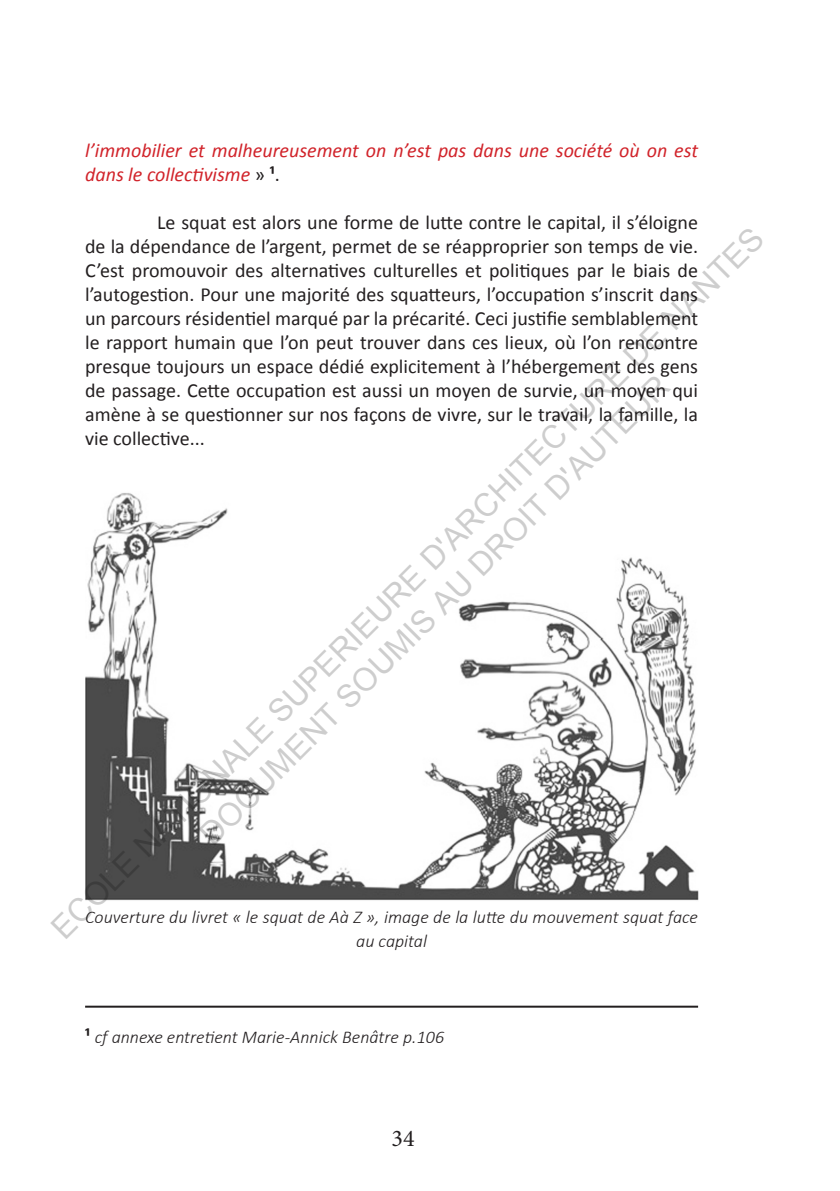
<style>
.page{position:relative;width:840px;height:1191px;background:#fff}
.page>*{position:absolute;margin:0;border:0;box-sizing:border-box;transform-origin:0 0}
.t1{font:31.8px/38.2px "Arial";color:rgb(0 0 0/.2);text-align:center}
.t2{font:24px "Minion Pro";color:#231f20}
.t3{font:20px/24px "Calibri";color:#231f20;text-align:justify}
.t4{font:italic 20px/24px "Calibri";color:#d1232a}
.t5{font:italic 300 18px/24px "Calibri";color:#231f20;text-align:center}
.s1{font-style:normal;color:#231f20}
.s2{font-weight:700;font-style:normal;color:#231f20}
.s3{font-weight:700;font-style:normal;font-size:20px}
</style>
<div class="page">
<hr style="left:85px;top:1005px;width:612px;height:2px;background:#231f20">
<img style="left:85px;top:493px;width:612px;height:408px">
<p class="t4" style="left:85px;top:137px;width:614px">l’immobilier et malheureusement on n’est pas dans une société où on est dans le collectivisme <span class="s1">»</span> <span class="s2">¹</span><span class="s1">.</span></p>
<p class="t3" style="left:85px;top:210px;width:614px;text-indent:72px">Le squat est alors une forme de lutte contre le capital, il s’éloigne de la dépendance de l’argent, permet de se réapproprier son temps de vie.<br>C’est promouvoir des alternatives culturelles et politiques par le biais de l’autogestion. Pour une majorité des squatteurs, l’occupation s’inscrit dans un parcours résidentiel marqué par la précarité. Ceci justifie semblablement le rapport humain que l’on peut trouver dans ces lieux, où l’on rencontre presque toujours un espace dédié explicitement à l’hébergement des gens de passage. Cette occupation est aussi un moyen de survie, un moyen qui amène à se questionner sur nos façons de vivre, sur le travail, la famille, la vie collective...</p>
<h1 class="t1" style="left:44px;top:920px;width:992px;rotate:-45deg">ECOLE NATIONALE SUPERIEURE D'ARCHITECTURE DE NANTES<br>DOCUMENT SOUMIS AU DROIT D'AUTEUR</h1>
<p class="t5" style="left:85px;top:904px;width:614px">Couverture du livret « le squat de Aà Z », image de la lutte du mouvement squat face au capital</p>
<p class="t5" style="left:85px;top:1024px;width:360px"><span class="s3">¹</span> cf annexe entretient Marie-Annick Benâtre p.106</p>
<p class="t2" style="left:391px;top:1122px;width:25px">34</p>
</div>
